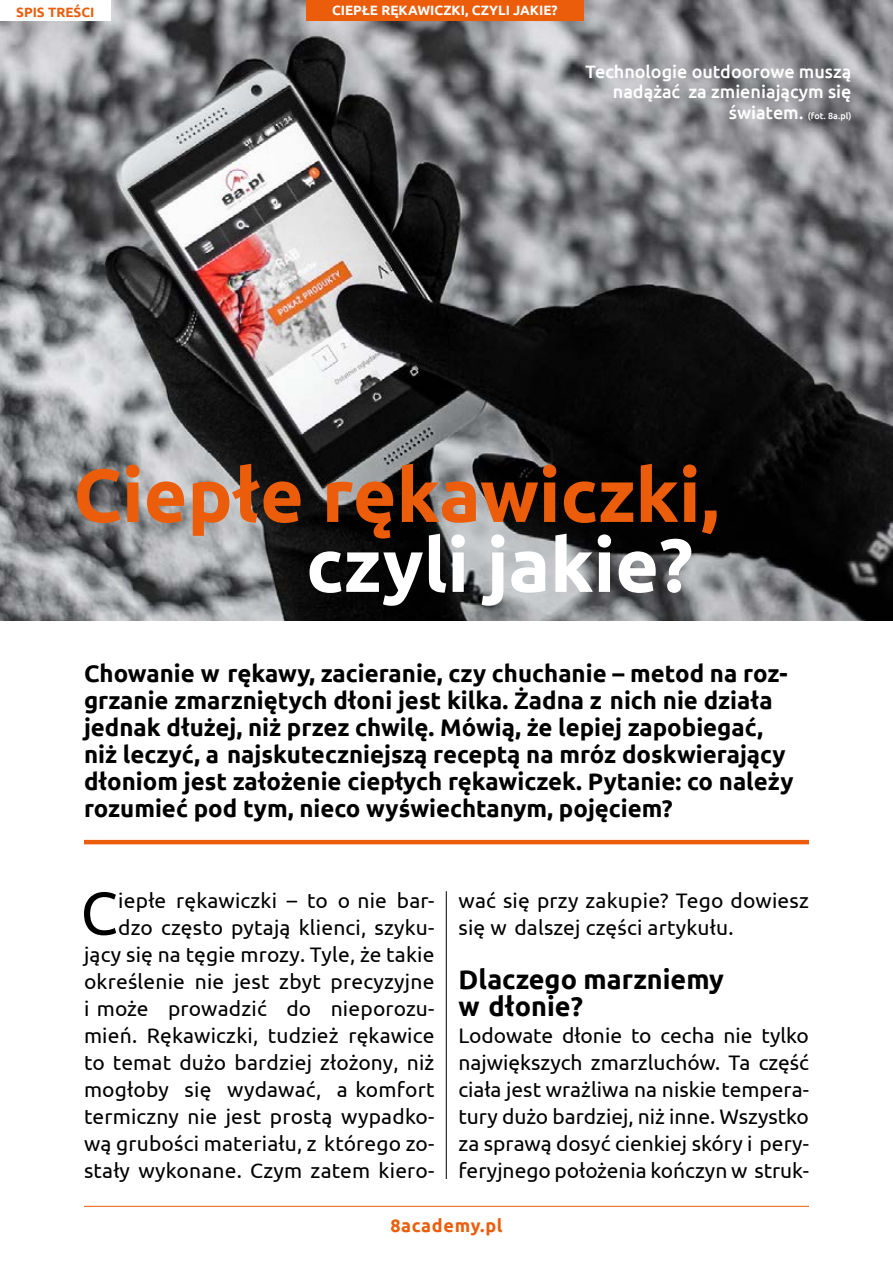
<style>
.page{position:relative;width:893px;height:1263px;background:#fff}
.page>*{position:absolute;margin:0;border:0;box-sizing:border-box;transform-origin:0 0}
.t1{font:700 75px "Ubuntu";color:#eb5d0b}
.t2{font:700 75px "Ubuntu";color:#fff}
.tekst{font:60px "Ubuntu";color:#000}
.śródtytuł{font:700 27px/27px "Ubuntu";color:#000}
.lead{font:700 24px/27px "Ubuntu";color:#000}
.tekst-2{font:21px/27px "Ubuntu";letter-spacing:.01em;color:#000;text-align:right}
.podpis_do_zdjęć{font:500 18px/20.7px "Ubuntu";color:#fff;text-align:right}
.t3{font:700 18px "Ubuntu";letter-spacing:.04em;color:#eb5d0b}
.t4{font:700 13.5px "Ubuntu";color:#fff}
.t5{font:700 13.5px "Ubuntu";color:#eb5d0b}
.podpis_do_zdjęć-2{font:500 9px "Ubuntu";color:#fff}
.s1{font-size:18px}
</style>
<div class="page">
<img style="left:0;top:0;width:893px;height:621px">
<hr style="left:84px;top:840px;width:725px;height:4px;background:#eb5d0b">
<hr style="left:446px;top:891px;width:1px;height:288px;background:#000">
<div style="left:306px;top:0;width:278px;height:20px;background:#eb5d0b"></div>
<hr style="left:84px;top:1206px;width:725px;height:1px;background:#eb5d0b">
<div style="left:0;top:0;width:111px;height:20px;background:#fff"></div>
<p class="t5" style="left:16px;top:4px;width:80px">SPIS TREŚCI</p>
<p class="t4" style="left:332px;top:2px;width:227px">CIEPŁE RĘKAWICZKI, CZYLI JAKIE?</p>
<p class="podpis_do_zdjęć" style="left:586px;top:60px;width:267px">Technologie outdoorowe muszą nadążać za zmieniającym się</p>
<p class="podpis_do_zdjęć-2" style="left:729px;top:110px;width:124px"><span class="s1">światem.</span> (fot. 8a.pl)</p>
<p class="t1" style="left:73px;top:450px;width:647px">Ciepłe rękawiczki,</p>
<p class="t2" style="left:306px;top:520px;width:388px">czyli jakie?</p>
<p class="lead" style="left:84px;top:660px;width:711px">Chowanie w rękawy, zacieranie, czy chuchanie – metod na roz&shy;grzanie zmarzniętych dłoni jest kilka. Żadna z nich nie działa jednak dłużej, niż przez chwilę. Mówią, że lepiej zapobiegać, niż leczyć, a najskuteczniejszą receptą na mróz doskwierający dłoniom jest założenie ciepłych rękawiczek. Pytanie: co należy rozumieć pod tym, nieco wyświechtanym, pojęciem?</p>
<p class="tekst-2" style="left:84px;top:886px;width:352px">iepłe rękawiczki – to o nie bar&shy;dzo często pytają klienci, szyku&shy;jący się na tęgie mrozy. Tyle, że takie określenie nie jest zbyt precyzyjne i może prowadzić do nieporozu&shy;mień. Rękawiczki, tudzież rękawice to temat dużo bardziej złożony, niż mogłoby się wydawać, a komfort termiczny nie jest prostą wypadko&shy;wą grubości materiału, z którego zo&shy;stały wykonane. Czym zatem kiero-</p>
<p class="tekst" style="left:81px;top:877px;width:39px">C</p>
<p class="tekst-2" style="left:458px;top:886px;width:352px;text-align:left">wać się przy zakupie? Tego dowiesz się w dalszej części artykułu.</p>
<p class="śródtytuł" style="left:458px;top:965px;width:267px">Dlaczego marzniemy w dłonie?</p>
<p class="tekst-2" style="left:458px;top:1021px;width:352px;text-align:justify">Lodowate dłonie to cecha nie tylko największych zmarzluchów. Ta część ciała jest wrażliwa na niskie tempera&shy;tury dużo bardziej, niż inne. Wszystko za sprawą dosyć cienkiej skóry i pery&shy;feryjnego położenia kończyn w struk-</p>
<p class="t3" style="left:390px;top:1215px;width:114px">8academy.pl</p>
</div>
